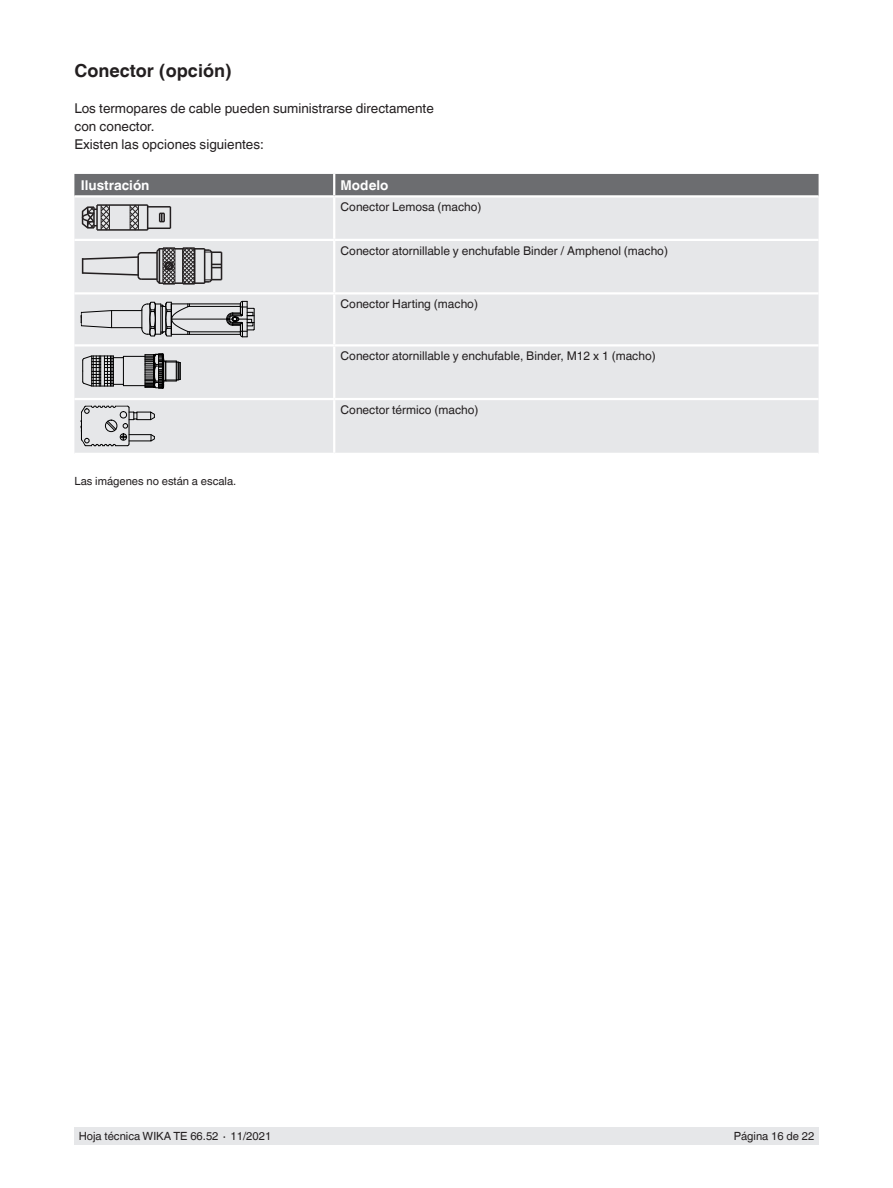
<style>
.page{position:relative;width:893px;height:1188px;background:#fff}
.page>*{position:absolute;margin:0;border:0;box-sizing:border-box;transform-origin:0 0}
.t1{font:700 18px "Helvetica World";color:#231f20}
.t2{font:13.5px/18px "Helvetica World";color:#231f20}
.t3{font:700 13.5px "Helvetica World";color:#fff}
.t4{font:12px "Helvetica World";color:#231f20}
.t5{font:11.25px "Helvetica World";color:#231f20}
.t6{font:10.05px "DIN Cond";color:#000}
</style>
<div class="page">
<div style="left:74px;top:1128px;width:745px;height:17px;background:#e6e7e9"></div>
<div style="left:74px;top:174px;width:745px;height:21px;background:#6c6d70"></div>
<div style="left:74px;top:198px;width:745px;height:255px;background:#e6e7e9"></div>
<hr style="left:333px;top:174px;width:2px;height:21px;background:#fff">
<hr style="left:74px;top:239px;width:260px;height:2px;background:#fff">
<hr style="left:334px;top:239px;width:485px;height:2px;background:#fff">
<hr style="left:334px;top:292px;width:485px;height:3px;background:#fff">
<hr style="left:334px;top:344px;width:485px;height:3px;background:#fff">
<hr style="left:334px;top:398px;width:485px;height:2px;background:#fff">
<hr style="left:74px;top:398px;width:260px;height:2px;background:#fff">
<hr style="left:333px;top:198px;width:2px;height:41px;background:#fff">
<hr style="left:333px;top:241px;width:2px;height:51px;background:#fff">
<hr style="left:74px;top:292px;width:260px;height:3px;background:#fff">
<hr style="left:333px;top:295px;width:2px;height:49px;background:#fff">
<hr style="left:74px;top:344px;width:260px;height:3px;background:#fff">
<hr style="left:333px;top:347px;width:2px;height:51px;background:#fff">
<hr style="left:333px;top:400px;width:2px;height:53px;background:#fff">
<svg style="left:129px;top:206px;width:10px;height:23px"></svg>
<hr style="left:97px;top:204px;width:51px;height:2px;background:#231f20">
<hr style="left:97px;top:229px;width:51px;height:2px;background:#231f20">
<svg style="left:81px;top:204px;width:29px;height:27px"></svg>
<svg style="left:147px;top:205px;width:24px;height:25px"></svg>
<svg style="left:81px;top:247px;width:142px;height:38px;background:#b4b3b5"></svg>
<hr style="left:172px;top:334px;width:68px;height:1px;background:#000">
<hr style="left:189px;top:331px;width:51px;height:1px;background:#000">
<hr style="left:172px;top:319px;width:55px;height:1px;background:#000">
<hr style="left:189px;top:306px;width:51px;height:1px;background:#000">
<hr style="left:172px;top:304px;width:68px;height:1px;background:#000">
<svg style="left:226px;top:301px;width:29px;height:37px"></svg>
<svg style="left:81px;top:300px;width:109px;height:37px;background:#c2c3c5"></svg>
<svg style="left:82px;top:353px;width:99px;height:36px;background:#979899"></svg>
<svg style="left:81px;top:405px;width:75px;height:42px;background:#c3c4c5"></svg>
<h1 class="t1" style="left:74px;top:60px;width:159px">Conector (opción)</h1>
<p class="t2" style="left:74px;top:99px;width:361px">Los termopares de cable pueden suministrarse directamente con conector.<br>Existen las opciones siguientes:</p>
<p class="t3" style="left:81px;top:177px;width:70px">Ilustración</p>
<p class="t3" style="left:341px;top:177px;width:49px">Modelo</p>
<p class="t4" style="left:341px;top:200px;width:143px">Conector Lemosa (macho)</p>
<p class="t4" style="left:341px;top:244px;width:329px">Conector atornillable y enchufable Binder / Amphenol (macho)</p>
<p class="t4" style="left:341px;top:297px;width:139px">Conector Harting (macho)</p>
<p class="t4" style="left:341px;top:349px;width:317px">Conector atornillable y enchufable, Binder, M12 x 1 (macho)</p>
<p class="t6" style="left:193px;top:470px;width:5px">2</p>
<p class="t6" style="left:147px;top:470px;width:5px">1</p>
<p class="t5" style="left:74px;top:475px;width:163px">Las imágenes no están a escala.</p>
<p class="t4" style="left:341px;top:403px;width:139px">Conector térmico (macho)</p>
<p class="t5" style="left:79px;top:1130px;width:194px">Hoja técnica WIKA TE 66.52 ∙ 11/2021</p>
<p class="t5" style="left:734px;top:1130px;width:82px">Página 16 de 22</p>
</div>
